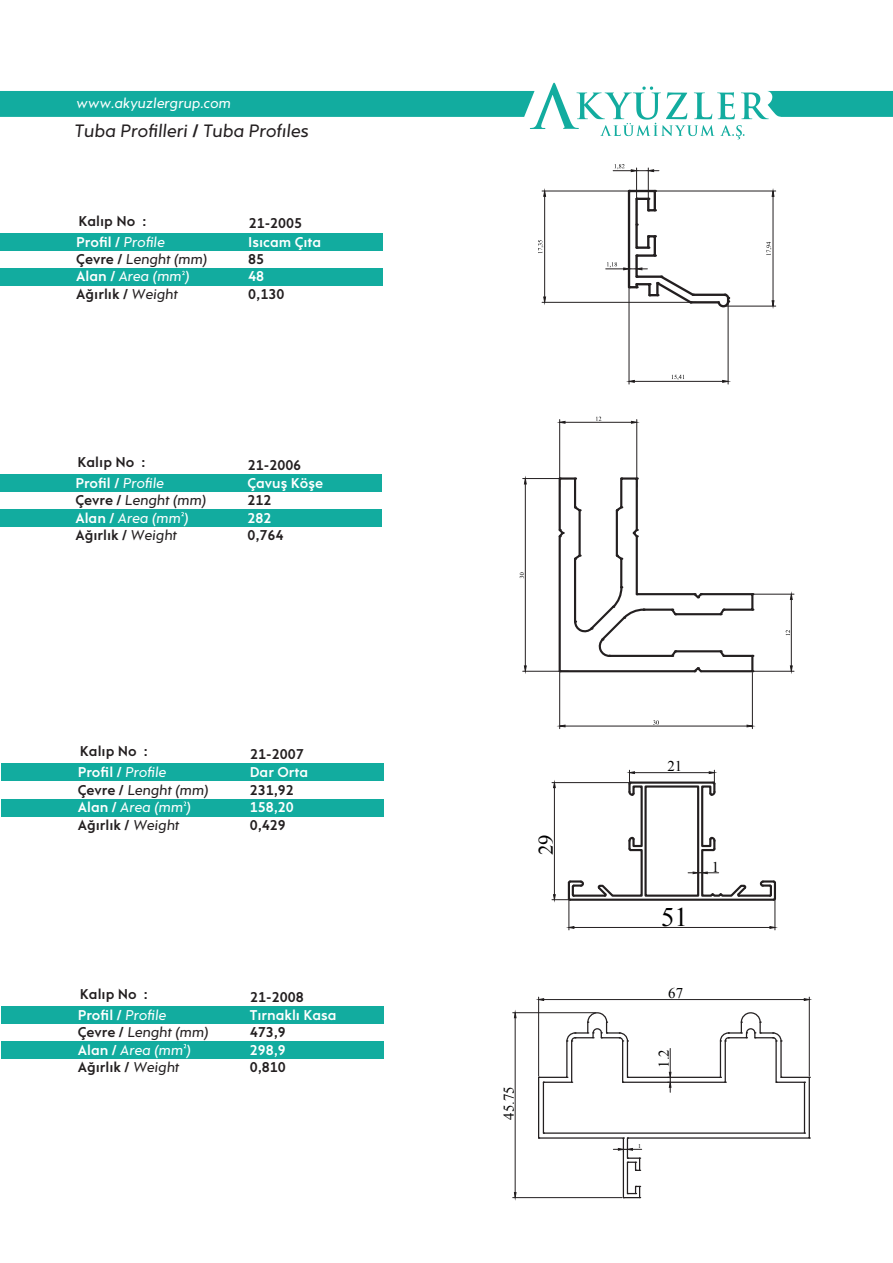
<style>
.page{position:relative;width:893px;height:1263px;background:#fff}
.page>*{position:absolute;margin:0;border:0;box-sizing:border-box;transform-origin:0 0}
.t1{font:26.85px "Times New Roman";color:#000001}
.t2{font:20.7px "Times New Roman";color:#000001}
.t3{font:italic 18.3px "Rams";color:#231f20}
.t4{font:14.85px "Times New Roman";color:#000001}
.t5{font:italic 14.55px/17.4px "Rams";color:#231f20}
.t6{font:700 14.55px "Rams";color:#231f20}
.t7{font:700 14.55px "Rams";color:#fff}
.t8{font:italic 14.55px "Rams";color:#fff}
.t9{font:5.85px "Times New Roman";color:#000001}
.s1{font-weight:700;font-style:normal}
.s2{font-weight:700;font-style:normal;color:#fff}
.s3{color:#fff}
</style>
<div class="page">
<div style="left:1px;top:764px;width:383px;height:17px;background:#12ac9f"></div>
<div style="left:1px;top:799px;width:383px;height:17px;background:#12ac9f"></div>
<svg style="left:183px;top:801px;width:3px;height:5px"></svg>
<div style="left:644px;top:785px;width:55px;height:112px;border:2px solid #231f20"></div>
<hr style="left:570px;top:899px;width:204px;height:2px;background:#231f20">
<svg style="left:759px;top:880px;width:17px;height:22px"></svg>
<hr style="left:739px;top:894px;width:31px;height:3px;background:#231f20">
<hr style="left:631px;top:781px;width:82px;height:3px;background:#231f20">
<hr style="left:574px;top:894px;width:31px;height:3px;background:#231f20">
<hr style="left:568px;top:900px;width:1px;height:30px;background:#231f20">
<hr style="left:774px;top:900px;width:1px;height:30px;background:#231f20">
<hr style="left:574px;top:927px;width:196px;height:1px;background:#231f20">
<svg style="left:568px;top:926px;width:7px;height:3px"></svg>
<svg style="left:769px;top:926px;width:7px;height:3px"></svg>
<hr style="left:552px;top:782px;width:77px;height:1px;background:#231f20">
<hr style="left:554px;top:788px;width:1px;height:107px;background:#231f20">
<svg style="left:553px;top:782px;width:3px;height:6px"></svg>
<svg style="left:552px;top:879px;width:33px;height:23px"></svg>
<hr style="left:634px;top:772px;width:75px;height:1px;background:#231f20">
<svg style="left:596px;top:770px;width:48px;height:127px"></svg>
<svg style="left:688px;top:770px;width:60px;height:127px"></svg>
<div style="left:1px;top:1006px;width:383px;height:17px;background:#12ac9f"></div>
<div style="left:1px;top:1042px;width:383px;height:17px;background:#12ac9f"></div>
<hr style="left:538px;top:997px;width:1px;height:79px;background:#231f20">
<hr style="left:809px;top:997px;width:1px;height:79px;background:#231f20">
<hr style="left:544px;top:999px;width:260px;height:1px;background:#231f20">
<svg style="left:538px;top:998px;width:6px;height:3px"></svg>
<svg style="left:803px;top:998px;width:7px;height:3px"></svg>
<svg style="left:537px;top:1011px;width:273px;height:188px"></svg>
<hr style="left:513px;top:1012px;width:83px;height:1px;background:#231f20">
<hr style="left:513px;top:1197px;width:109px;height:1px;background:#231f20">
<hr style="left:515px;top:1018px;width:1px;height:174px;background:#231f20">
<svg style="left:514px;top:1012px;width:3px;height:6px"></svg>
<svg style="left:514px;top:1192px;width:3px;height:6px"></svg>
<div style="left:0;top:233px;width:383px;height:17px;background:#12ac9f"></div>
<div style="left:0;top:269px;width:383px;height:17px;background:#12ac9f"></div>
<svg style="left:0;top:83px;width:893px;height:56px"></svg>
<div style="left:0;top:474px;width:382px;height:17px;background:#12ac9f"></div>
<div style="left:0;top:510px;width:382px;height:17px;background:#12ac9f"></div>
<hr style="left:648px;top:168px;width:1px;height:35px;background:#231f20">
<hr style="left:636px;top:168px;width:1px;height:35px;background:#231f20">
<svg style="left:613px;top:164px;width:46px;height:8px"></svg>
<hr style="left:728px;top:301px;width:1px;height:83px;background:#231f20">
<hr style="left:629px;top:289px;width:1px;height:95px;background:#231f20">
<hr style="left:634px;top:381px;width:89px;height:1px;background:#231f20">
<svg style="left:722px;top:380px;width:7px;height:3px"></svg>
<svg style="left:628px;top:380px;width:7px;height:3px"></svg>
<svg style="left:672px;top:375px;width:12px;height:5px"></svg>
<hr style="left:725px;top:306px;width:51px;height:1px;background:#231f20">
<hr style="left:656px;top:191px;width:120px;height:1px;background:#231f20">
<hr style="left:773px;top:196px;width:1px;height:105px;background:#231f20">
<svg style="left:771px;top:300px;width:4px;height:7px"></svg>
<svg style="left:771px;top:190px;width:4px;height:7px"></svg>
<svg style="left:766px;top:242px;width:6px;height:13px"></svg>
<hr style="left:542px;top:302px;width:154px;height:1px;background:#231f20">
<hr style="left:542px;top:191px;width:93px;height:1px;background:#231f20">
<hr style="left:544px;top:196px;width:1px;height:101px;background:#231f20">
<svg style="left:543px;top:296px;width:3px;height:7px"></svg>
<svg style="left:543px;top:190px;width:3px;height:7px"></svg>
<svg style="left:538px;top:240px;width:5px;height:13px"></svg>
<svg style="left:606px;top:189px;width:124px;height:119px"></svg>
<hr style="left:559px;top:672px;width:1px;height:57px;background:#231f20">
<hr style="left:752px;top:672px;width:1px;height:57px;background:#231f20">
<hr style="left:565px;top:726px;width:182px;height:1px;background:#231f20">
<svg style="left:559px;top:724px;width:7px;height:4px"></svg>
<svg style="left:746px;top:724px;width:7px;height:4px"></svg>
<svg style="left:653px;top:720px;width:6px;height:5px"></svg>
<hr style="left:754px;top:671px;width:40px;height:1px;background:#231f20">
<hr style="left:754px;top:594px;width:40px;height:1px;background:#231f20">
<hr style="left:791px;top:599px;width:1px;height:67px;background:#231f20">
<svg style="left:790px;top:665px;width:3px;height:7px"></svg>
<svg style="left:790px;top:593px;width:3px;height:7px"></svg>
<svg style="left:786px;top:630px;width:4px;height:5px"></svg>
<hr style="left:523px;top:671px;width:45px;height:1px;background:#231f20">
<hr style="left:523px;top:478px;width:45px;height:1px;background:#231f20">
<hr style="left:525px;top:484px;width:1px;height:182px;background:#231f20">
<svg style="left:524px;top:665px;width:3px;height:7px"></svg>
<svg style="left:524px;top:479px;width:3px;height:6px"></svg>
<svg style="left:520px;top:572px;width:4px;height:6px"></svg>
<hr style="left:559px;top:420px;width:1px;height:67px;background:#231f20">
<hr style="left:636px;top:420px;width:1px;height:67px;background:#231f20">
<hr style="left:565px;top:422px;width:66px;height:1px;background:#231f20">
<svg style="left:559px;top:421px;width:7px;height:3px"></svg>
<svg style="left:631px;top:421px;width:6px;height:3px"></svg>
<svg style="left:596px;top:417px;width:5px;height:4px"></svg>
<svg style="left:557px;top:476px;width:197px;height:198px"></svg>
<p class="t8" style="left:76px;top:94px;width:156px">www.akyuzlergrup.com</p>
<p class="t3" style="left:75px;top:120px;width:236px">Tuba Profilleri <span class="s1">/</span> Tuba Profıles</p>
<p class="t6" style="left:78px;top:212px;width:69px">Kalıp No :</p>
<p class="t6" style="left:249px;top:215px;width:55px">21-2005</p>
<p class="t5" style="left:76px;top:233px;width:132px"><span class="s2">Profil /</span> <span class="s3">Profile<br></span><span class="s1">Çevre /</span> Lenght (mm)<br><span class="s2">Alan /</span> <span class="s3">Area (mm )<br></span><span class="s1">Ağırlık /</span> Weight</p>
<p class="t7" style="left:248px;top:233px;width:75px">Isıcam Çıta</p>
<p class="t6" style="left:248px;top:250px;width:17px">85</p>
<p class="t7" style="left:248px;top:268px;width:17px">48</p>
<p class="t6" style="left:248px;top:285px;width:38px">0,130</p>
<p class="t6" style="left:78px;top:453px;width:69px">Kalıp No :</p>
<p class="t6" style="left:248px;top:456px;width:55px">21-2006</p>
<p class="t5" style="left:75px;top:474px;width:132px"><span class="s2">Profil /</span> <span class="s3">Profile<br></span><span class="s1">Çevre /</span> Lenght (mm)<br><span class="s2">Alan /</span> <span class="s3">Area (mm )<br></span><span class="s1">Ağırlık /</span> Weight</p>
<p class="t7" style="left:247px;top:474px;width:77px">Çavuş Köşe</p>
<p class="t6" style="left:247px;top:491px;width:25px">212</p>
<p class="t7" style="left:247px;top:509px;width:25px">282</p>
<p class="t6" style="left:247px;top:526px;width:38px">0,764</p>
<p class="t6" style="left:80px;top:742px;width:69px">Kalıp No :</p>
<p class="t6" style="left:250px;top:745px;width:55px">21-2007</p>
<p class="t5" style="left:78px;top:764px;width:132px"><span class="s2">Profil /</span> <span class="s3">Profile<br></span><span class="s1">Çevre /</span> Lenght (mm)<br><span class="s2">Alan /</span> <span class="s3">Area (mm )<br></span><span class="s1">Ağırlık /</span> Weight</p>
<p class="t7" style="left:250px;top:763px;width:60px">Dar Orta</p>
<p class="t6" style="left:250px;top:781px;width:46px">231,92</p>
<p class="t7" style="left:250px;top:798px;width:46px">158,20</p>
<p class="t6" style="left:250px;top:816px;width:38px">0,429</p>
<h2 class="t2" style="left:532px;top:855px;width:22px;rotate:-90deg">29</h2>
<p class="t4" style="left:667px;top:756px;width:16px">21</p>
<h1 class="t1" style="left:661px;top:899px;width:28px">51</h1>
<p class="t6" style="left:80px;top:985px;width:69px">Kalıp No :</p>
<p class="t6" style="left:250px;top:988px;width:55px">21-2008</p>
<p class="t4" style="left:668px;top:983px;width:16px">67</p>
<p class="t5" style="left:78px;top:1006px;width:132px"><span class="s2">Profil /</span> <span class="s3">Profile<br></span><span class="s1">Çevre /</span> Lenght (mm)<br><span class="s2">Alan /</span> <span class="s3">Area (mm )<br></span><span class="s1">Ağırlık /</span> Weight</p>
<p class="t7" style="left:250px;top:1006px;width:88px">Tırnaklı Kasa</p>
<p class="t6" style="left:250px;top:1023px;width:38px">473,9</p>
<p class="t7" style="left:250px;top:1041px;width:38px">298,9</p>
<p class="t6" style="left:250px;top:1058px;width:38px">0,810</p>
<p class="t4" style="left:499px;top:1120px;width:35px;rotate:-90deg">45.75</p>
<p class="t4" style="left:654px;top:1068px;width:20px;rotate:-90deg">1.2</p>
<p class="t9" style="left:638px;top:1142px;width:4px">1</p>
<p class="t4" style="left:712px;top:856px;width:9px">1</p>
</div>
